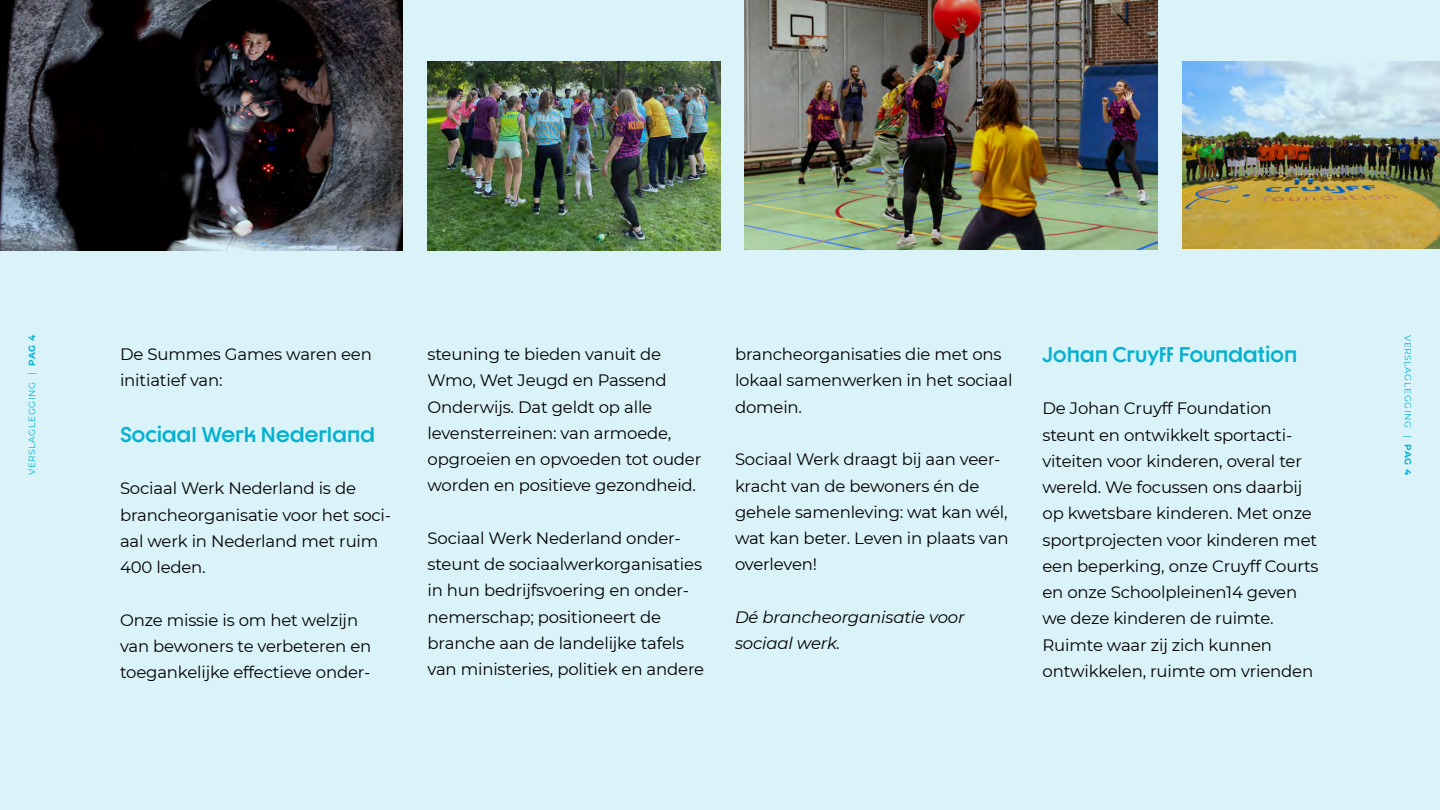
<style>
.page{position:relative;width:1440px;height:810px;background:#daf3f8}
.page>*{position:absolute;margin:0;border:0;box-sizing:border-box;transform-origin:0 0}
.t1{font:700 21px "Dystopian";color:#06b1cf}
.t2{font:16.5px/26.2px "Montserrat";letter-spacing:-.01em;color:#000}
.t3{font:italic 16.5px/26.2px "Montserrat";letter-spacing:-.01em;color:#000}
.t4{font:9px "Montserrat";letter-spacing:.07em;color:#06b1cf}
.s1{font-weight:700}
</style>
<div class="page">
<img style="left:744px;top:0;width:413px;height:249px">
<img style="left:1182px;top:61px;width:258px;height:188px">
<img style="left:0;top:0;width:403px;height:250px">
<img style="left:428px;top:61px;width:292px;height:189px">
<p class="t4" style="left:26px;top:475px;width:142px;rotate:-90deg">VERSLAGLEGGING | <span class="s1">PAG 4</span></p>
<p class="t4" style="left:1414px;top:335px;width:142px;rotate:90deg">VERSLAGLEGGING | <span class="s1">PAG 4</span></p>
<p class="t1" style="left:1042px;top:341px;width:256px">Johan Cruyff Foundation</p>
<p class="t2" style="left:1042px;top:395px;width:278px">De Johan Cruyff Foundation steunt en ontwikkelt sportacti&shy;viteiten voor kinderen, overal ter wereld. We focussen ons daarbij op kwetsbare kinderen. Met onze sportprojecten voor kinderen met een beperking, onze Cruyff Courts en onze Schoolpleinen14 geven we deze kinderen de ruimte.<br>Ruimte waar zij zich kunnen ontwikkelen, ruimte om vrienden</p>
<p class="t2" style="left:428px;top:341px;width:275px">steuning te bieden vanuit de<br>Wmo, Wet Jeugd en Passend<br>Onderwijs. Dat geldt op alle levensterreinen: van armoede, opgroeien en opvoeden tot ouder worden en positieve gezondheid.</p>
<p class="t2" style="left:428px;top:524px;width:278px">Sociaal Werk Nederland onder&shy;steunt de sociaalwerkorganisaties in hun bedrijfsvoering en onder&shy;nemerschap; positioneert de branche aan de landelijke tafels van ministeries, politiek en andere</p>
<p class="t2" style="left:735px;top:341px;width:279px">brancheorganisaties die met ons lokaal samenwerken in het sociaal domein.</p>
<p class="t2" style="left:120px;top:341px;width:253px">De Summes Games waren een initiatief van:</p>
<p class="t1" style="left:120px;top:421px;width:257px">Sociaal Werk Nederland</p>
<p class="t2" style="left:120px;top:475px;width:273px">Sociaal Werk Nederland is de brancheorganisatie voor het soci&shy;aal werk in Nederland met ruim<br>400 leden.</p>
<p class="t2" style="left:735px;top:446px;width:275px">Sociaal Werk draagt bij aan veer&shy;kracht van de bewoners én de gehele samenleving: wat kan wél, wat kan beter. Leven in plaats van overleven!</p>
<p class="t3" style="left:735px;top:603px;width:231px">Dé brancheorganisatie voor sociaal werk.</p>
<p class="t2" style="left:120px;top:606px;width:253px">Onze missie is om het welzijn van bewoners te verbeteren en toegankelijke effectieve onder-</p>
</div>
